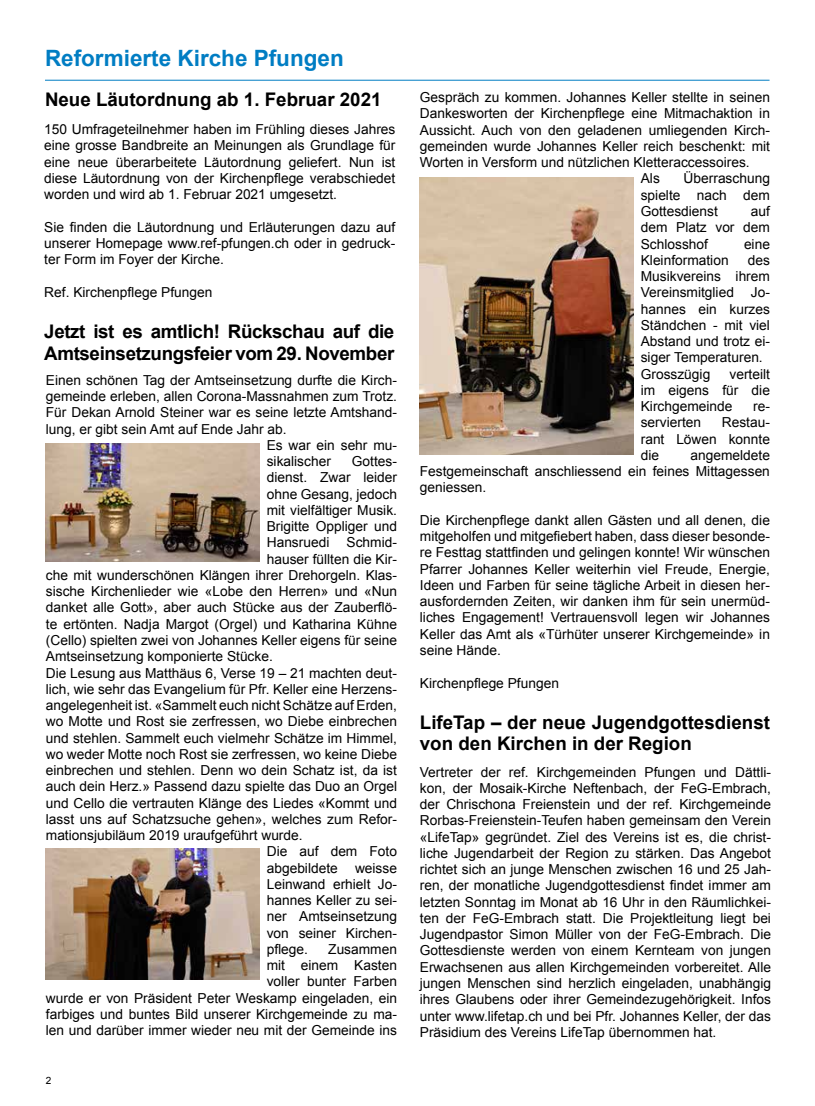
<style>
.page{position:relative;width:815px;height:1106px;background:#fff}
.page>*{position:absolute;margin:0;border:0;box-sizing:border-box;transform-origin:0 0}
.t1{font:700 22.5px "Arial";color:#007dc3}
.t2{font:700 18.75px/21.5px "Arial";color:#000}
.t3{font:700 18.75px/21.5px "Arial";letter-spacing:-.02em;color:#000}
.t4{font:13.75px/16.2px "Arial";color:#000;text-align:justify}
.t5{font:10px "Arial";color:#000}
</style>
<div class="page">
<hr style="left:45px;top:80px;width:725px;height:1px;background:#007dc3">
<img style="left:46px;top:444px;width:214px;height:118px">
<img style="left:46px;top:848px;width:214px;height:131px">
<img style="left:420px;top:177px;width:214px;height:277px">
<h1 class="t1" style="left:45px;top:43px;width:300px">Reformierte Kirche Pfungen</h1>
<h2 class="t2" style="left:45px;top:89px;width:338px">Neue Läutordnung ab 1. Februar 2021</h2>
<p class="t4" style="left:44px;top:121px;width:353px">150 Umfrageteilnehmer haben im Frühling dieses Jahres eine grosse Bandbreite an Meinungen als Grundlage für eine neue überarbeitete Läutordnung geliefert. Nun ist diese Läutordnung von der Kirchenpflege verabschiedet worden und wird ab 1. Februar 2021 umgesetzt.</p>
<p class="t4" style="left:44px;top:219px;width:353px">Sie finden die Läutordnung und Erläuterungen dazu auf unserer Homepage www.ref-pfungen.ch oder in gedruck&shy;ter Form im Foyer der Kirche.</p>
<p class="t4" style="left:44px;top:284px;width:170px">Ref. Kirchenpflege Pfungen</p>
<h2 class="t3" style="left:44px;top:321px;width:352px">Jetzt ist es amtlich! Rückschau auf die<br>Amtseinsetzungsfeier vom 29. November</h2>
<p class="t4" style="left:46px;top:372px;width:353px">Einen schönen Tag der Amtseinsetzung durfte die Kirch-</p>
<p class="t4" style="left:46px;top:388px;width:353px">gemeinde erleben, allen Corona-Massnahmen zum Trotz.</p>
<p class="t4" style="left:46px;top:404px;width:353px">Für Dekan Arnold Steiner war es seine letzte Amtshand-</p>
<p class="t4" style="left:46px;top:421px;width:242px">lung, er gibt sein Amt auf Ende Jahr ab.</p>
<p class="t4" style="left:267px;top:437px;width:132px">Es war ein sehr mu-</p>
<p class="t4" style="left:267px;top:453px;width:66px">sikalischer</p>
<p class="t4" style="left:267px;top:453px;width:132px;text-indent:85px">Gottes&shy;dienst. Zwar leider ohne Gesang, jedoch mit vielfältiger Musik.<br>Brigitte Oppliger und Hansruedi</p>
<p class="t4" style="left:347px;top:534px;width:52px">Schmid-</p>
<p class="t4" style="left:267px;top:551px;width:132px">hauser füllten die Kir-</p>
<p class="t4" style="left:46px;top:567px;width:353px">che mit wunderschönen Klängen ihrer Drehorgeln. Klas-</p>
<p class="t4" style="left:46px;top:583px;width:353px">sische Kirchenlieder wie «Lobe den Herren» und «Nun</p>
<p class="t4" style="left:46px;top:599px;width:353px">danket alle Gott», aber auch Stücke aus der Zauberflö-</p>
<p class="t4" style="left:46px;top:616px;width:353px">te ertönten. Nadja Margot (Orgel) und Katharina Kühne</p>
<p class="t4" style="left:46px;top:632px;width:353px">(Cello) spielten zwei von Johannes Keller eigens für seine</p>
<p class="t4" style="left:46px;top:648px;width:228px">Amtseinsetzung komponierte Stücke.</p>
<p class="t4" style="left:46px;top:664px;width:353px">Die Lesung aus Matthäus 6, Verse 19 – 21 machten deut-</p>
<p class="t4" style="left:46px;top:681px;width:353px">lich, wie sehr das Evangelium für Pfr. Keller eine Herzens-</p>
<p class="t4" style="left:46px;top:697px;width:353px">angelegenheit ist. «Sammelt euch nicht Schätze auf Erden,</p>
<p class="t4" style="left:46px;top:713px;width:353px">wo Motte und Rost sie zerfressen, wo Diebe einbrechen</p>
<p class="t4" style="left:46px;top:729px;width:353px">und stehlen. Sammelt euch vielmehr Schätze im Himmel,</p>
<p class="t4" style="left:46px;top:746px;width:353px">wo weder Motte noch Rost sie zerfressen, wo keine Diebe</p>
<p class="t4" style="left:46px;top:762px;width:353px">einbrechen und stehlen. Denn wo dein Schatz ist, da ist</p>
<p class="t4" style="left:46px;top:778px;width:353px">auch dein Herz.» Passend dazu spielte das Duo an Orgel</p>
<p class="t4" style="left:46px;top:794px;width:353px">und Cello die vertrauten Klänge des Liedes «Kommt und</p>
<p class="t4" style="left:46px;top:811px;width:353px">lasst uns auf Schatzsuche gehen», welches zum Refor-</p>
<p class="t4" style="left:46px;top:827px;width:258px">mationsjubiläum 2019 uraufgeführt wurde.</p>
<p class="t4" style="left:267px;top:843px;width:132px">Die auf dem Foto</p>
<p class="t4" style="left:267px;top:859px;width:132px">abgebildete weisse</p>
<p class="t4" style="left:267px;top:876px;width:132px">Leinwand erhielt Jo-</p>
<p class="t4" style="left:267px;top:892px;width:132px">hannes Keller zu sei-</p>
<p class="t4" style="left:267px;top:908px;width:132px">ner Amtseinsetzung</p>
<p class="t4" style="left:267px;top:924px;width:132px">von seiner Kirchen-</p>
<p class="t4" style="left:267px;top:941px;width:43px">pflege.</p>
<p class="t4" style="left:46px;top:941px;width:353px;text-align:right">Zusammen<br>mit einem Kasten<br>voller bunter Farben<br>wurde er von Präsident Peter Weskamp eingeladen, ein farbiges und buntes Bild unserer Kirchgemeinde zu ma&shy;len und darüber immer wieder neu mit der Gemeinde ins</p>
<p class="t5" style="left:46px;top:1073px;width:7px">2</p>
<p class="t4" style="left:420px;top:89px;width:352px">Gespräch zu kommen. Johannes Keller stellte in seinen</p>
<p class="t4" style="left:420px;top:106px;width:352px">Dankesworten der Kirchenpflege eine Mitmachaktion in</p>
<p class="t4" style="left:420px;top:122px;width:352px">Aussicht. Auch von den geladenen umliegenden Kirch-</p>
<p class="t4" style="left:420px;top:138px;width:352px">gemeinden wurde Johannes Keller reich beschenkt: mit</p>
<p class="t4" style="left:420px;top:154px;width:331px">Worten in Versform und nützlichen Kletteraccessoires.</p>
<p class="t4" style="left:641px;top:171px;width:21px">Als</p>
<p class="t4" style="left:641px;top:171px;width:131px;text-indent:43px">Überraschung spielte nach dem Gottesdienst</p>
<p class="t4" style="left:641px;top:203px;width:131px;text-indent:110px">auf dem Platz vor dem Schlosshof</p>
<p class="t4" style="left:744px;top:236px;width:27px">eine</p>
<p class="t4" style="left:641px;top:252px;width:89px">Kleinformation</p>
<p class="t4" style="left:641px;top:252px;width:131px;text-align:left;text-indent:107px">des<br>Musikvereins ihrem<br>Vereinsmitglied Jo&shy;hannes ein kurzes<br>Ständchen - mit viel<br>Abstand und trotz ei&shy;siger Temperaturen.<br>Grosszügig</p>
<p class="t4" style="left:641px;top:366px;width:131px;text-indent:89px">verteilt im eigens für die Kirchgemeinde</p>
<p class="t4" style="left:753px;top:398px;width:18px">re-</p>
<p class="t4" style="left:641px;top:414px;width:62px">servierten</p>
<p class="t4" style="left:641px;top:414px;width:131px;text-indent:81px">Restau&shy;rant Löwen konnte die</p>
<p class="t4" style="left:420px;top:447px;width:352px;text-indent:271px">angemeldete Festgemeinschaft anschliessend ein feines Mittagessen geniessen.</p>
<p class="t4" style="left:420px;top:512px;width:352px">Die Kirchenpflege dankt allen Gästen und all denen, die mitgeholfen und mitgefiebert haben, dass dieser besonde&shy;re Festtag stattfinden und gelingen konnte! Wir wünschen Pfarrer Johannes Keller weiterhin viel Freude, Energie, Ideen und Farben für seine tägliche Arbeit in diesen her&shy;ausfordernden Zeiten, wir danken ihm für sein unermüd&shy;liches Engagement! Vertrauensvoll legen wir Johannes Keller das Amt als «Türhüter unserer Kirchgemeinde» in seine Hände.</p>
<p class="t4" style="left:420px;top:674px;width:141px">Kirchenpflege Pfungen</p>
<h2 class="t2" style="left:420px;top:712px;width:352px">LifeTap – der neue Jugendgottesdienst von den Kirchen in der Region</h2>
<p class="t4" style="left:420px;top:763px;width:353px">Vertreter der ref. Kirchgemeinden Pfungen und Dättli&shy;kon, der Mosaik-Kirche Neftenbach, der FeG-Embrach, der Chrischona Freienstein und der ref. Kirchgemeinde Rorbas-Freienstein-Teufen haben gemeinsam den Verein «LifeTap» gegründet. Ziel des Vereins ist es, die christ&shy;liche Jugendarbeit der Region zu stärken. Das Angebot richtet sich an junge Menschen zwischen 16 und 25 Jah&shy;ren, der monatliche Jugendgottesdienst findet immer am letzten Sonntag im Monat ab 16 Uhr in den Räumlichkei&shy;ten der FeG-Embrach statt. Die Projektleitung liegt bei Jugendpastor Simon Müller von der FeG-Embrach. Die Gottesdienste werden von einem Kernteam von jungen Erwachsenen aus allen Kirchgemeinden vorbereitet. Alle jungen Menschen sind herzlich eingeladen, unabhängig ihres Glaubens oder ihrer Gemeindezugehörigkeit. Infos unter www.lifetap.ch und bei Pfr. Johannes Keller, der das Präsidium des Vereins LifeTap übernommen hat.</p>
</div>
